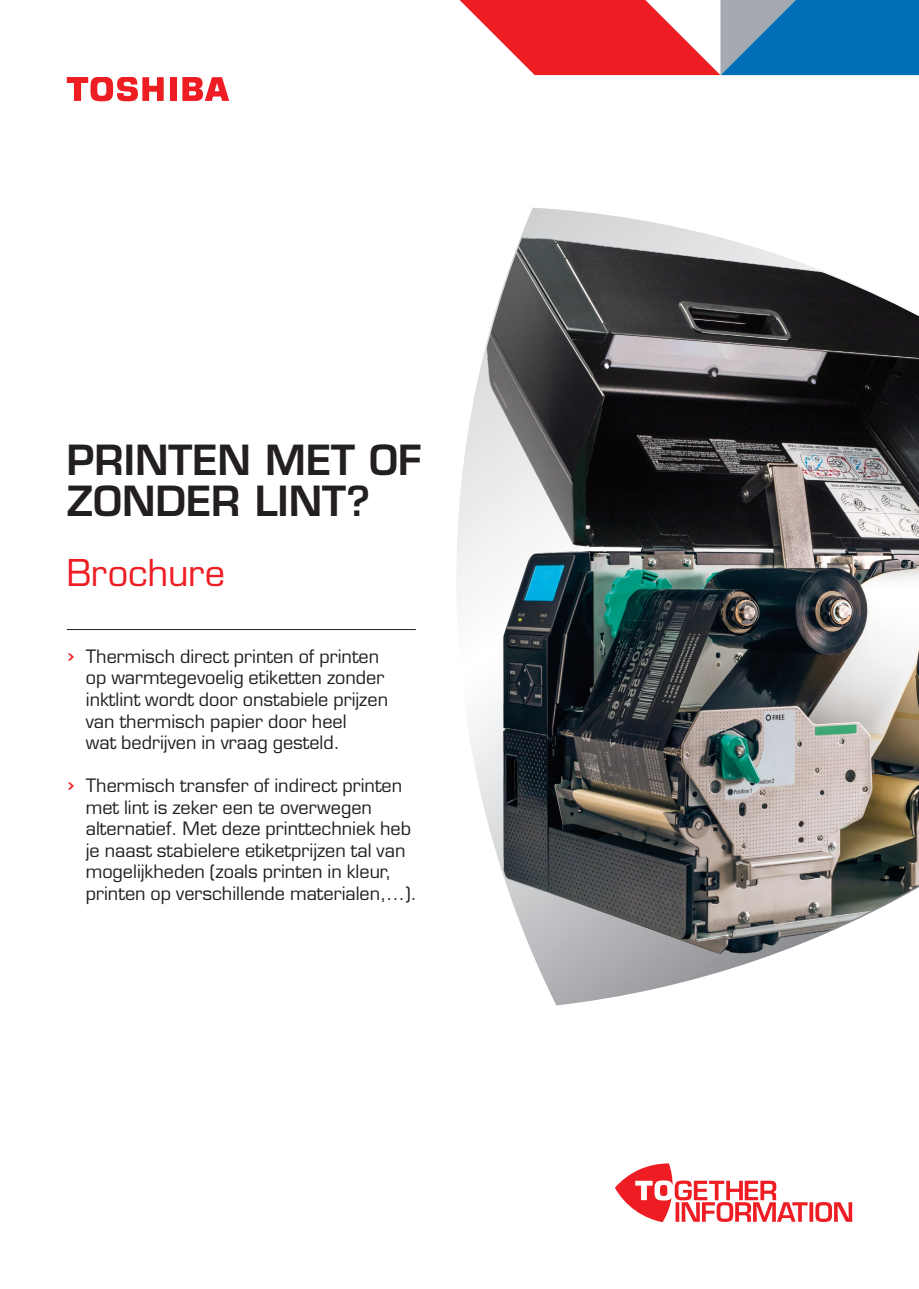
<style>
.page{position:relative;width:919px;height:1289px;background:#fff}
.page>*{position:absolute;margin:0;border:0;box-sizing:border-box;transform-origin:0 0}
.t1{font:600 40.5px/40.5px "Eurostile LT Std";color:#231f20}
.Collateral_type_colo{font:36px "Eurostile LT Std";letter-spacing:-.005em;color:#ee1d23}
.Highlight_bullets_BL{font:18px/21.6px "Eurostile LT Std";color:#231f20}
.s1{font-family:"Chevron";color:#ee1d23}
</style>
<div class="page">
<div style="left:170px;top:77px;width:6px;height:24px;background:#ee1d23"></div>
<svg style="left:182px;top:77px;width:47px;height:24px"></svg>
<svg style="left:67px;top:77px;width:97px;height:24px"></svg>
<hr style="left:67px;top:629px;width:349px;height:1px;background:#231f20">
<svg style="left:457px;top:207px;width:461px;height:799px"></svg>
<svg style="left:615px;top:1163px;width:237px;height:59px"></svg>
<svg style="left:459px;top:0;width:459px;height:75px"></svg>
<p class="t1" style="left:67px;top:440px;width:356px">PRINTEN MET OF<br>ZONDER LINT?</p>
<p class="Collateral_type_colo" style="left:67px;top:551px;width:160px">Brochure</p>
<p class="Highlight_bullets_BL" style="left:86px;top:645px;width:304px;text-indent:-18px"><span class="s1">•</span> Thermisch direct printen of printen op warmtegevoelig etiketten zonder inktlint wordt door onstabiele prijzen van thermisch papier door heel<br>wat bedrijven in vraag gesteld.</p>
<p class="Highlight_bullets_BL" style="left:86px;top:774px;width:332px;text-indent:-18px"><span class="s1">•</span> Thermisch transfer of indirect printen met lint is zeker een te overwegen alternatief. Met deze printtechniek heb je naast stabielere etiketprijzen tal van mogelijkheden (zoals printen in kleur, printen op verschillende materialen,...).</p>
</div>
